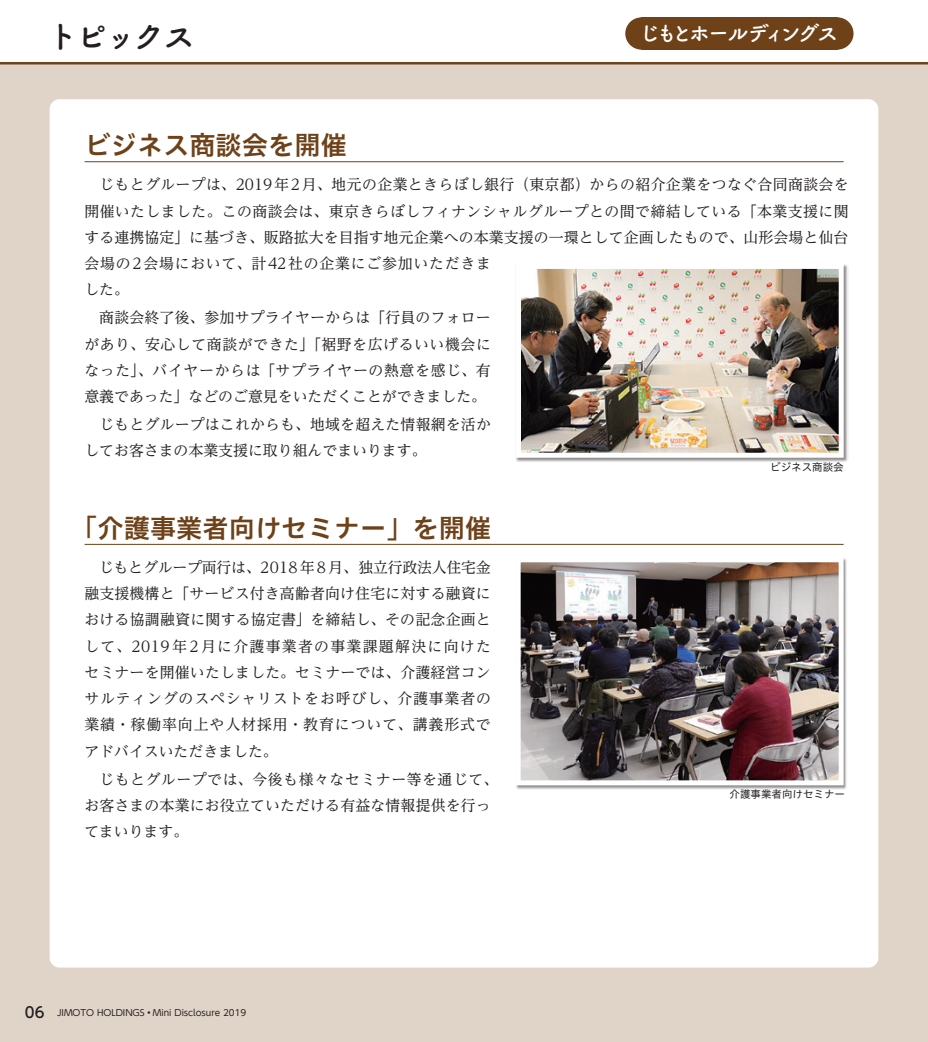
<style>
.page{position:relative;width:928px;height:1042px;background:#fff}
.page>*{position:absolute;margin:0;border:0;box-sizing:border-box;transform-origin:0 0}
.t1{font:31.5px "Tsuku B Rd Gothic Std B";letter-spacing:-.07em;color:#231f20}
.t2{font:26.25px "Hiragino UD Sans Std W6";color:#6e4119}
.t3{font:21px "Tsuku B Rd Gothic Std B";letter-spacing:-.11em;color:#fff}
.t4{font:14.88px/26.2px "UD Reimin Pro";letter-spacing:.025em;color:#231f20}
.t5{font:10.5px "Hiragino UD Sans Std W4";color:#231f20}
.t6{font:8.75px "UD Shin Go Pro";color:#231f20}
.s1{font-family:"Tsuku A Rd Gothic Std B"}
.s2{font-weight:500;font-size:14.88px}
</style>
<div class="page">
<div style="left:0;top:64px;width:928px;height:978px;background:#e0d4c8"></div>
<div style="left:50px;top:99px;width:828px;height:868px;background:#fff;border-radius:10px"></div>
<img style="left:843px;top:264px;width:5px;height:128px">
<img style="left:522px;top:270px;width:315px;height:122px">
<div style="left:516px;top:264px;width:327px;height:194px;border:5px solid #fff"></div>
<img style="left:401px;top:392px;width:478px;height:465px">
<img style="left:522px;top:563px;width:315px;height:216px">
<div style="left:516px;top:557px;width:327px;height:228px;border:5px solid #fff"></div>
<hr style="left:85px;top:161px;width:758px;height:1px;background:#6e4119">
<hr style="left:85px;top:544px;width:758px;height:1px;background:#6e4119">
<hr style="left:0;top:62px;width:928px;height:2px;background:#6e4119">
<div style="left:645px;top:17px;width:188px;height:33px;background:#6e4119"></div>
<div style="left:625px;top:17px;width:32px;height:33px;background:#6e4119;border-radius:50%"></div>
<div style="left:821px;top:17px;width:32px;height:33px;background:#6e4119;border-radius:50%"></div>
<h1 class="t1" style="left:47px;top:11px;width:149px">トピックス</h1>
<h3 class="t3" style="left:639px;top:17px;width:201px"><span class="s1">じもと</span>ホールディングス</h3>
<h2 class="t2" style="left:84px;top:125px;width:264px">ビジネス商談会を開催</h2>
<p class="t4" style="left:84px;top:171px;width:766px">　じもとグループは、2019年2月、地元の企業ときらぼし銀行（東京都）からの紹介企業をつなぐ合同商談会を開催いたしました。この商談会は、東京きらぼしフィナンシャルグループとの間で締結している「本業支援に関する連携協定」に基づき、販路拡大を目指す地元企業への本業支援の一環として企画したもので、山形会場と仙台会場の2会場において、計42社の企業にご参加いただきま<br>した。</p>
<p class="t4" style="left:84px;top:304px;width:408px;text-align:justify">　商談会終了後、参加サプライヤーからは「行員のフォローがあり、安心して商談ができた」「裾野を広げるいい機会になった」、バイヤーからは「サプライヤーの熱意を感じ、有意義であった」などのご意見をいただくことができました。</p>
<p class="t4" style="left:84px;top:411px;width:408px">　じもとグループはこれからも、地域を超えた情報網を活かしてお客さまの本業支援に取り組んでまいります。</p>
<h2 class="t2" style="left:71px;top:508px;width:422px">「介護事業者向けセミナー」を開催</h2>
<p class="t4" style="left:84px;top:554px;width:408px;text-align:justify">　じもとグループ両行は、2018 年 8 月、独立行政法人住宅金融支援機構と「サービス付き高齢者向け住宅に対する融資における協調融資に関する協定書」を締結し、その記念企画として、2019年2月に介護事業者の事業課題解決に向けたセミナーを開催いたしました。セミナーでは、介護経営コンサルティングのスペシャリストをお呼びし、介護事業者の業績・稼働率向上や人材採用・教育について、講義形式でアドバイスいただきました。</p>
<p class="t4" style="left:84px;top:765px;width:415px">　じもとグループでは、今後も様々なセミナー等を通じて、お客さまの本業にお役立ていただける有益な情報提供を行ってまいります。</p>
<p class="t6" style="left:25px;top:1005px;width:223px"><span class="s2">06</span> JIMOTO HOLDINGS • Mini Disclosure 2019</p>
<p class="t5" style="left:770px;top:459px;width:75px">ビジネス商談会</p>
<p class="t5" style="left:729px;top:786px;width:117px">介護事業者向けセミナー</p>
</div>
